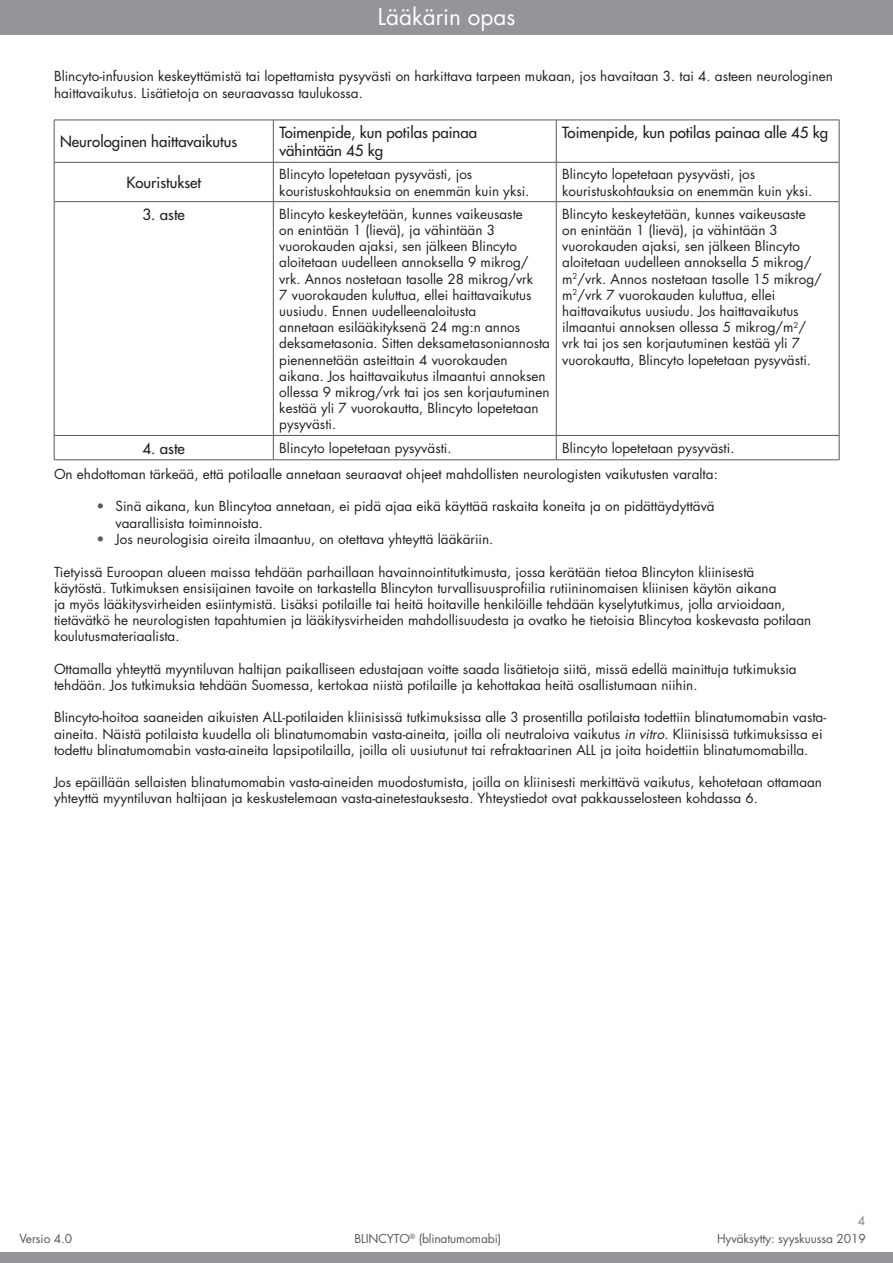
<style>
.page{position:relative;width:893px;height:1263px;background:#fff}
.page>*{position:absolute;margin:0;border:0;box-sizing:border-box;transform-origin:0 0}
.t1{font:22.5px "Futura Std";color:#fff}
.t2{font:500 15px/18px "Futura Std";color:#231f20}
.t3{font:13.5px/16.2px "Futura Std";color:#231f20}
.t4{font:12px "Futura Std";letter-spacing:-.01em;color:#57585a}
.t5{font:12px "Futura Std";color:#808285}
.s1{color:#57585a}
.s2{font-style:italic}
</style>
<div class="page">
<hr style="left:54px;top:120px;width:219px;height:1px;background:#57585a">
<hr style="left:54px;top:120px;width:1px;height:42px;background:#57585a">
<hr style="left:273px;top:120px;width:283px;height:1px;background:#57585a">
<hr style="left:273px;top:120px;width:1px;height:42px;background:#57585a">
<hr style="left:556px;top:120px;width:283px;height:1px;background:#57585a">
<hr style="left:556px;top:120px;width:1px;height:42px;background:#57585a">
<hr style="left:839px;top:120px;width:1px;height:42px;background:#57585a">
<hr style="left:54px;top:162px;width:219px;height:1px;background:#57585a">
<hr style="left:54px;top:162px;width:1px;height:39px;background:#57585a">
<hr style="left:273px;top:162px;width:283px;height:1px;background:#57585a">
<hr style="left:273px;top:162px;width:1px;height:39px;background:#57585a">
<hr style="left:556px;top:162px;width:283px;height:1px;background:#57585a">
<hr style="left:556px;top:162px;width:1px;height:39px;background:#57585a">
<hr style="left:839px;top:162px;width:1px;height:39px;background:#57585a">
<hr style="left:54px;top:201px;width:219px;height:1px;background:#57585a">
<hr style="left:54px;top:202px;width:1px;height:233px;background:#57585a">
<hr style="left:273px;top:201px;width:283px;height:1px;background:#57585a">
<hr style="left:273px;top:202px;width:1px;height:233px;background:#57585a">
<hr style="left:556px;top:201px;width:283px;height:1px;background:#57585a">
<hr style="left:556px;top:202px;width:1px;height:233px;background:#57585a">
<hr style="left:839px;top:202px;width:1px;height:233px;background:#57585a">
<hr style="left:54px;top:435px;width:219px;height:1px;background:#57585a">
<svg style="left:54px;top:436px;width:1px;height:23px"></svg>
<hr style="left:273px;top:435px;width:283px;height:1px;background:#57585a">
<svg style="left:273px;top:436px;width:1px;height:23px"></svg>
<hr style="left:556px;top:435px;width:283px;height:1px;background:#57585a">
<svg style="left:556px;top:436px;width:1px;height:23px"></svg>
<svg style="left:839px;top:436px;width:1px;height:24px"></svg>
<hr style="left:54px;top:459px;width:219px;height:1px;background:#57585a">
<hr style="left:273px;top:459px;width:283px;height:1px;background:#57585a">
<hr style="left:556px;top:459px;width:283px;height:1px;background:#57585a">
<div style="left:0;top:1252px;width:893px;height:11px;background:#939598"></div>
<div style="left:0;top:0;width:893px;height:34px;background:#939598"></div>
<h1 class="t1" style="left:378px;top:3px;width:139px">Lääkärin opas</h1>
<p class="t3" style="left:54px;top:68px;width:780px">Blincyto-infuusion keskeyttämistä tai lopettamista pysyvästi on harkittava tarpeen mukaan, jos havaitaan 3. tai 4. asteen neurologinen haittavaikutus. Lisätietoja on seuraavassa taulukossa.</p>
<p class="t2" style="left:60px;top:133px;width:179px">Neurologinen haittavaikutus</p>
<p class="t2" style="left:279px;top:124px;width:199px">Toimenpide, kun potilas painaa vähintään 45 kg</p>
<p class="t2" style="left:562px;top:124px;width:267px">Toimenpide, kun potilas painaa alle 45 kg</p>
<p class="t2" style="left:127px;top:174px;width:76px">Kouristukset</p>
<p class="t3" style="left:279px;top:167px;width:252px">Blincyto lopetetaan pysyvästi, jos kouristuskohtauksia on enemmän kuin yksi.</p>
<p class="t3" style="left:562px;top:167px;width:252px">Blincyto lopetetaan pysyvästi, jos kouristuskohtauksia on enemmän kuin yksi.</p>
<p class="t2" style="left:143px;top:206px;width:44px">3. aste</p>
<p class="t3" style="left:279px;top:206px;width:272px">Blincyto keskeytetään, kunnes vaikeusaste<br>on enintään 1 (lievä), ja vähintään 3 vuorokauden ajaksi, sen jälkeen Blincyto aloitetaan uudelleen annoksella 9 mikrog/ vrk. Annos nostetaan tasolle 28 mikrog/vrk<br>7 vuorokauden kuluttua, ellei haittavaikutus uusiudu. Ennen uudelleenaloitusta<br>annetaan esilääkityksenä 24 mg:n annos deksametasonia. Sitten deksametasoniannosta pienennetään asteittain 4 vuorokauden aikana. Jos haittavaikutus ilmaantui annoksen ollessa 9 mikrog/vrk tai jos sen korjautuminen kestää yli 7 vuorokautta, Blincyto lopetetaan pysyvästi.</p>
<p class="t3" style="left:562px;top:206px;width:261px">Blincyto keskeytetään, kunnes vaikeusaste on enintään 1 (lievä), ja vähintään 3 vuorokauden ajaksi, sen jälkeen Blincyto aloitetaan uudelleen annoksella 5 mikrog/ m<sup>2</sup>/vrk. Annos nostetaan tasolle 15 mikrog/ m<sup>2</sup>/vrk 7 vuorokauden kuluttua, ellei haittavaikutus uusiudu. Jos haittavaikutus ilmaantui annoksen ollessa 5 mikrog/m<sup>2</sup>/ vrk tai jos sen korjautuminen kestää yli 7 vuorokautta, Blincyto lopetetaan pysyvästi.</p>
<p class="t2" style="left:143px;top:439px;width:44px">4. aste</p>
<p class="t3" style="left:279px;top:440px;width:174px">Blincyto lopetetaan pysyvästi.</p>
<p class="t3" style="left:54px;top:435px;width:682px;line-height:26.1px;text-indent:508px">Blincyto lopetetaan pysyvästi.<br>On ehdottoman tärkeää, että potilaalle annetaan seuraavat ohjeet mahdollisten neurologisten vaikutusten varalta:</p>
<p class="t3" style="left:116px;top:498px;width:601px;text-indent:-19px"><span class="s1">•</span> Sinä aikana, kun Blincytoa annetaan, ei pidä ajaa eikä käyttää raskaita koneita ja on pidättäydyttävä vaarallisista toiminnoista.</p>
<p class="t3" style="left:97px;top:531px;width:398px"><span class="s1">•</span> Jos neurologisia oireita ilmaantuu, on otettava yhteyttä lääkäriin.</p>
<p class="t3" style="left:54px;top:564px;width:759px">Tietyissä Euroopan alueen maissa tehdään parhaillaan havainnointitutkimusta, jossa kerätään tietoa Blincyton kliinisestä<br>käytöstä. Tutkimuksen ensisijainen tavoite on tarkastella Blincyton turvallisuusprofiilia rutiininomaisen kliinisen käytön aikana<br>ja myös lääkitysvirheiden esiintymistä. Lisäksi potilaille tai heitä hoitaville henkilöille tehdään kyselytutkimus, jolla arvioidaan, tietävätkö he neurologisten tapahtumien ja lääkitysvirheiden mahdollisuudesta ja ovatko he tietoisia Blincytoa koskevasta potilaan koulutusmateriaalista.</p>
<p class="t3" style="left:54px;top:661px;width:744px">Ottamalla yhteyttä myyntiluvan haltijan paikalliseen edustajaan voitte saada lisätietoja siitä, missä edellä mainittuja tutkimuksia tehdään. Jos tutkimuksia tehdään Suomessa, kertokaa niistä potilaille ja kehottakaa heitä osallistumaan niihin.</p>
<p class="t3" style="left:54px;top:709px;width:774px">Blincyto-hoitoa saaneiden aikuisten ALL-potilaiden kliinisissä tutkimuksissa alle 3 prosentilla potilaista todettiin blinatumomabin vasta&shy;aineita. Näistä potilaista kuudella oli blinatumomabin vasta-aineita, joilla oli neutraloiva vaikutus <span class="s2">in vitro</span>. Kliinisissä tutkimuksissa ei todettu blinatumomabin vasta-aineita lapsipotilailla, joilla oli uusiutunut tai refraktaarinen ALL ja joita hoidettiin blinatumomabilla.</p>
<p class="t3" style="left:54px;top:774px;width:769px">Jos epäillään sellaisten blinatumomabin vasta-aineiden muodostumista, joilla on kliinisesti merkittävä vaikutus, kehotetaan ottamaan yhteyttä myyntiluvan haltijaan ja keskustelemaan vasta-ainetestauksesta. Yhteystiedot ovat pakkausselosteen kohdassa 6.</p>
<p class="t5" style="left:858px;top:1213px;width:9px">4</p>
<p class="t4" style="left:20px;top:1231px;width:54px">Versio 4.0</p>
<p class="t4" style="left:355px;top:1231px;width:148px">BLINCYTO<sup>®</sup> (blinatumomabi)</p>
<p class="t4" style="left:717px;top:1231px;width:150px">Hyväksytty: syyskuussa 2019</p>
</div>
